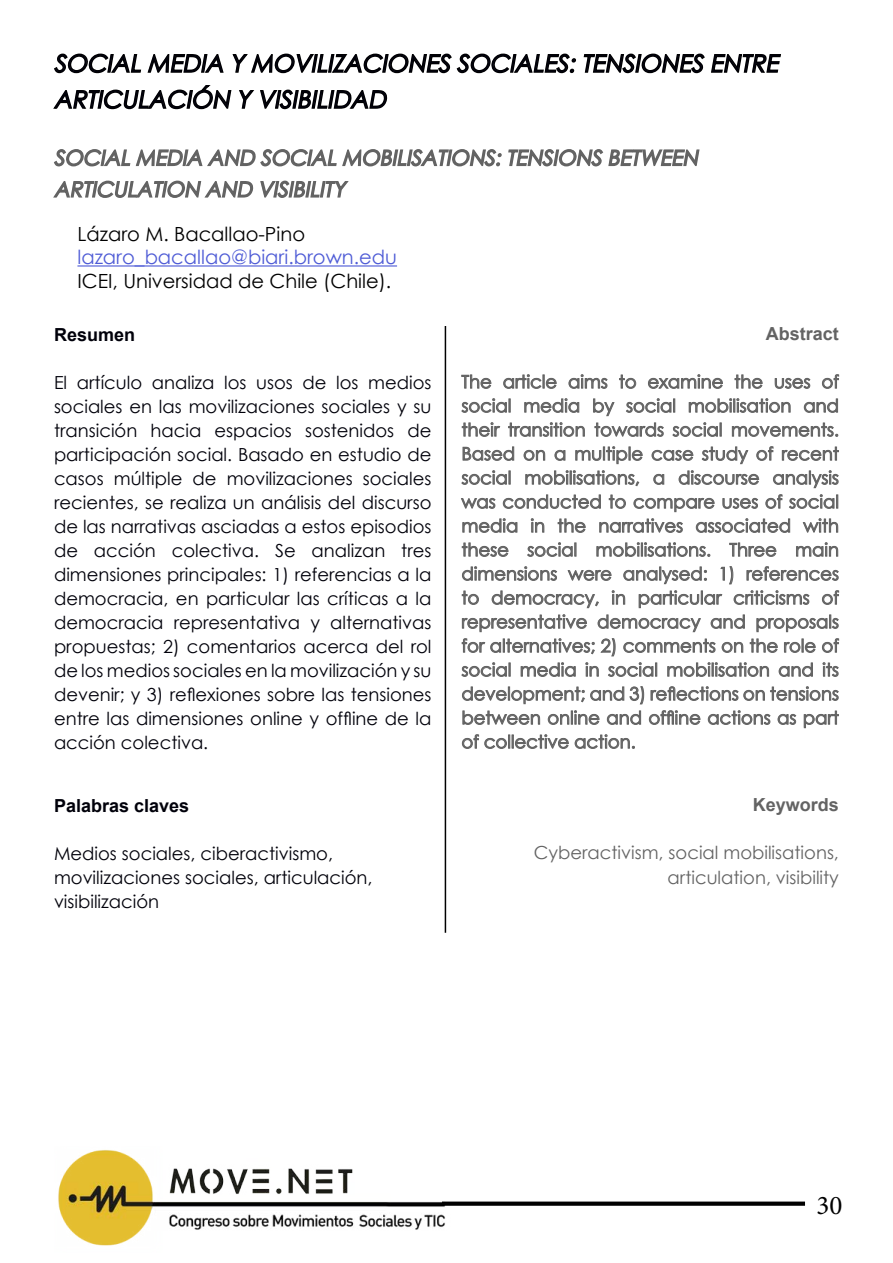
<style>
.page{position:relative;width:893px;height:1263px;background:#fff}
.page>*{position:absolute;margin:0;border:0;box-sizing:border-box;transform-origin:0 0}
.t1{font:27px "Minion Pro";color:#000}
.t2{font:italic 24px/36px "Century Gothic";color:#00000a}
.t3{font:19.5px "Century Gothic";color:#000}
.t4{font:19.5px "Century Gothic";color:#4f5cd6}
.t5{font:18px/24px "Century Gothic";color:#00000a;text-align:justify}
.t6{font:18px/24px "Century Gothic";color:#636363;text-align:justify}
.t7{font:700 18px "Arial";color:#00000a}
.t8{font:700 18px "Arial";color:#636363}
</style>
<div class="page">
<img style="left:58px;top:1150px;width:387px;height:96px">
<div style="left:442px;top:1201px;width:363px;height:5px;background:#000"></div>
<svg style="left:54px;top:53px;width:170px;height:21px"></svg>
<svg style="left:232px;top:53px;width:344px;height:21px"></svg>
<svg style="left:583px;top:53px;width:198px;height:21px"></svg>
<svg style="left:53px;top:85px;width:179px;height:25px"></svg>
<svg style="left:239px;top:89px;width:149px;height:21px"></svg>
<svg style="left:54px;top:149px;width:646px;height:18px"></svg>
<svg style="left:53px;top:180px;width:296px;height:18px"></svg>
<hr style="left:77px;top:265px;width:320px;height:2px;background:#4f5cd6">
<svg style="left:461px;top:374px;width:31px;height:15px"></svg>
<svg style="left:503px;top:374px;width:54px;height:15px"></svg>
<svg style="left:568px;top:374px;width:40px;height:15px"></svg>
<svg style="left:619px;top:374px;width:17px;height:15px"></svg>
<svg style="left:648px;top:374px;width:75px;height:15px"></svg>
<svg style="left:734px;top:374px;width:29px;height:15px"></svg>
<svg style="left:774px;top:378px;width:37px;height:11px"></svg>
<svg style="left:822px;top:374px;width:17px;height:15px"></svg>
<svg style="left:461px;top:398px;width:49px;height:15px"></svg>
<svg style="left:524px;top:398px;width:55px;height:15px"></svg>
<svg style="left:593px;top:398px;width:22px;height:18px"></svg>
<svg style="left:626px;top:398px;width:49px;height:15px"></svg>
<svg style="left:688px;top:398px;width:103px;height:15px"></svg>
<svg style="left:803px;top:398px;width:35px;height:15px"></svg>
<svg style="left:461px;top:422px;width:39px;height:15px"></svg>
<svg style="left:508px;top:422px;width:77px;height:15px"></svg>
<svg style="left:594px;top:422px;width:70px;height:15px"></svg>
<svg style="left:672px;top:422px;width:49px;height:15px"></svg>
<svg style="left:732px;top:422px;width:106px;height:15px"></svg>
<svg style="left:462px;top:446px;width:52px;height:15px"></svg>
<svg style="left:523px;top:450px;width:22px;height:11px"></svg>
<svg style="left:554px;top:450px;width:12px;height:11px"></svg>
<svg style="left:575px;top:446px;width:68px;height:18px"></svg>
<svg style="left:651px;top:450px;width:43px;height:11px"></svg>
<svg style="left:702px;top:446px;width:46px;height:18px"></svg>
<svg style="left:756px;top:446px;width:18px;height:15px"></svg>
<svg style="left:782px;top:446px;width:57px;height:15px"></svg>
<svg style="left:461px;top:470px;width:49px;height:15px"></svg>
<svg style="left:525px;top:470px;width:114px;height:16px"></svg>
<svg style="left:653px;top:474px;width:11px;height:11px"></svg>
<svg style="left:678px;top:470px;width:81px;height:15px"></svg>
<svg style="left:773px;top:470px;width:66px;height:18px"></svg>
<svg style="left:461px;top:498px;width:35px;height:11px"></svg>
<svg style="left:503px;top:494px;width:98px;height:15px"></svg>
<svg style="left:608px;top:494px;width:18px;height:15px"></svg>
<svg style="left:633px;top:498px;width:82px;height:14px"></svg>
<svg style="left:722px;top:498px;width:36px;height:11px"></svg>
<svg style="left:765px;top:494px;width:18px;height:15px"></svg>
<svg style="left:789px;top:494px;width:49px;height:15px"></svg>
<svg style="left:462px;top:518px;width:56px;height:15px"></svg>
<svg style="left:531px;top:518px;width:14px;height:15px"></svg>
<svg style="left:557px;top:518px;width:29px;height:15px"></svg>
<svg style="left:599px;top:518px;width:84px;height:15px"></svg>
<svg style="left:696px;top:518px;width:94px;height:15px"></svg>
<svg style="left:803px;top:518px;width:35px;height:15px"></svg>
<svg style="left:461px;top:542px;width:48px;height:15px"></svg>
<svg style="left:527px;top:542px;width:49px;height:15px"></svg>
<svg style="left:596px;top:542px;width:115px;height:15px"></svg>
<svg style="left:729px;top:542px;width:48px;height:15px"></svg>
<svg style="left:796px;top:542px;width:42px;height:15px"></svg>
<svg style="left:461px;top:566px;width:378px;height:42px"></svg>
<svg style="left:462px;top:614px;width:125px;height:18px"></svg>
<svg style="left:597px;top:614px;width:104px;height:18px"></svg>
<svg style="left:710px;top:614px;width:35px;height:15px"></svg>
<svg style="left:756px;top:615px;width:83px;height:17px"></svg>
<svg style="left:822px;top:638px;width:17px;height:15px"></svg>
<svg style="left:461px;top:638px;width:355px;height:39px"></svg>
<svg style="left:822px;top:662px;width:17px;height:15px"></svg>
<svg style="left:462px;top:686px;width:377px;height:42px"></svg>
<svg style="left:462px;top:734px;width:173px;height:15px"></svg>
<hr style="left:445px;top:326px;width:1px;height:607px;background:#000">
<h2 class="t2" style="left:54px;top:45px;width:731px">SOCIAL MEDIA Y MOVILIZACIONES SOCIALES:TENSIONES ENTRE<br>ARTICULACIÓN Y VISIBILIDAD</h2>
<p class="t3" style="left:77px;top:220px;width:229px">Lázaro M. Bacallao-Pino</p>
<p class="t4" style="left:77px;top:243px;width:321px">lazaro_bacallao@biari.brown.edu</p>
<p class="t3" style="left:77px;top:267px;width:315px">ICEI, Universidad de Chile (Chile).</p>
<p class="t7" style="left:54px;top:322px;width:83px">Resumen</p>
<p class="t5" style="left:54px;top:370px;width:379px">El artículo analiza los usos de los medios sociales en las movilizaciones sociales y su transición hacia espacios sostenidos de participación social. Basado en estudio de casos múltiple de movilizaciones sociales recientes, se realiza un análisis del discurso de las narrativas asciadas a estos episodios de acción colectiva. Se analizan tres dimensiones principales: 1) referencias a la democracia, en particular las críticas a la democracia representativa y alternativas propuestas; 2) comentarios acerca del rol de los medios sociales en la movilización y su devenir; y 3) reflexiones sobre las tensiones entre las dimensiones online y offline de la acción colectiva.</p>
<p class="t7" style="left:54px;top:793px;width:137px">Palabras claves</p>
<p class="t5" style="left:54px;top:841px;width:320px;text-align:left">Medios sociales, ciberactivismo, movilizaciones sociales, articulación, visibilización</p>
<p class="t8" style="left:766px;top:322px;width:75px">Abstract</p>
<p class="t6" style="left:461px;top:369px;width:379px">The article aims to examine the uses of social media by social mobilisation and their transition towards social movements.<br>Based on a multiple case study of recent social mobilisations, a discourse analysis was conducted to compare uses of social media in the narratives associated with these social mobilisations. Three main dimensions were analysed: 1) references to democracy, in particular criticisms of representative democracy and proposals for alternatives; 2) comments on the role of social media in social mobilisation and its development; and 3) reflections on tensions between online and offline actions as part of collective action.</p>
<p class="t8" style="left:753px;top:793px;width:88px">Keywords</p>
<p class="t6" style="left:534px;top:840px;width:307px;line-height:24.8px;text-align:right">Cyberactivism, social mobilisations, articulation, visibility</p>
<h1 class="t1" style="left:817px;top:1188px;width:27px">30</h1>
</div>
